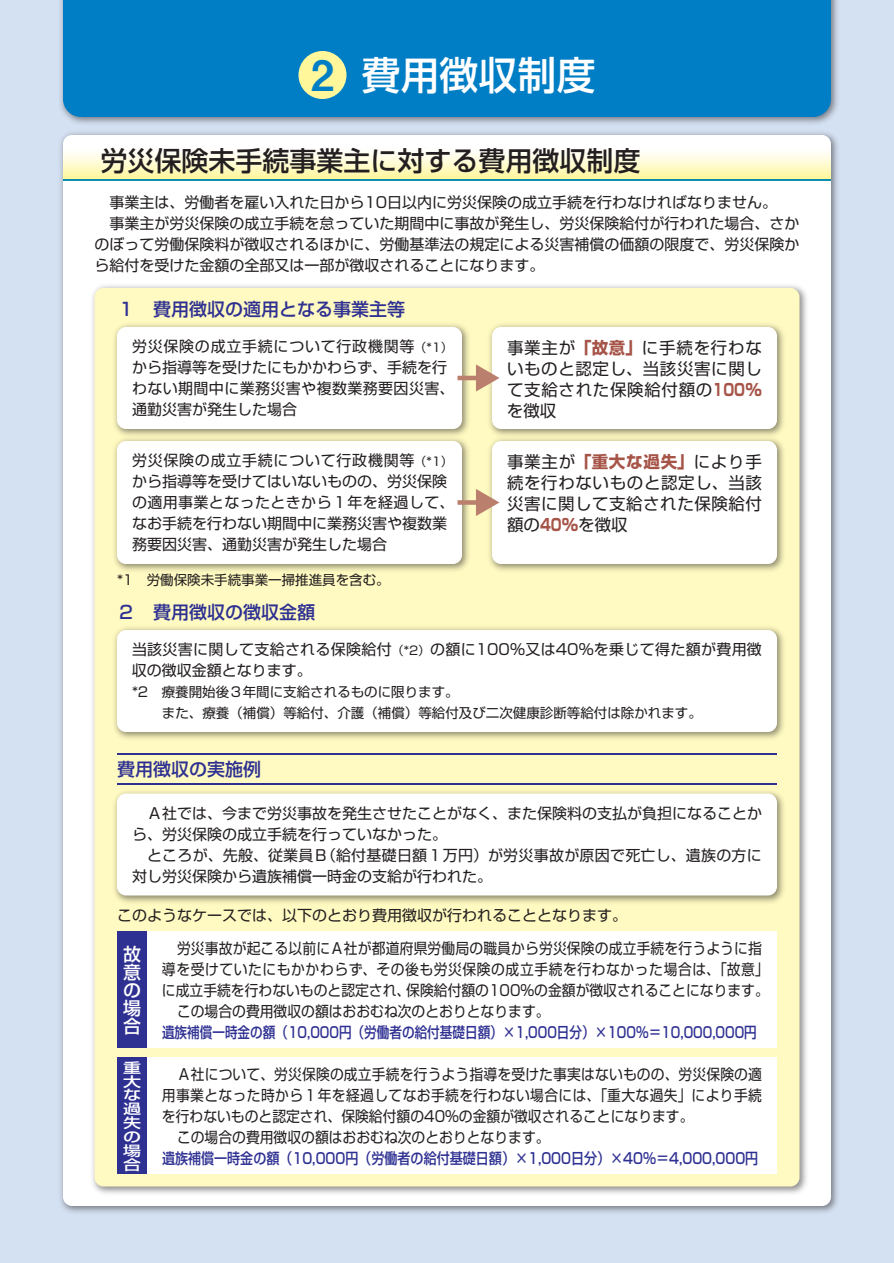
<style>
.page{position:relative;width:894px;height:1263px;background:#d4e1f2}
.page>*{position:absolute;margin:0;border:0;box-sizing:border-box;transform-origin:0 0}
.t1{font:500 39px "Shin Go Pro";color:#fff}
.t2{font:500 27px "Shin Go Pro";color:#231f20}
.t3{font:500 18px "Shin Go Pro";color:#2e3092}
.t4{font:500 18px/18px "Shin Go Pro";color:#fff;text-align:justify}
.t5{font:16.5px/21px "Shin Go Pro";letter-spacing:.04em;color:#231f20;text-align:justify}
.t6{font:15px/21px "Shin Go Pro";color:#231f20}
.t7{font:15px "Shin Go Pro";color:#231f20;scale:.92 1}
.t8{font:15px/21px "Shin Go Pro";letter-spacing:.025em;color:#231f20}
.t9{font:15px/21px "Shin Go Pro";letter-spacing:.02em;color:#231f20}
.t10{font:500 15px "Shin Go Pro";color:#2e3092;scale:.84 1}
.t11{font:500 15px "Shin Go Pro";color:#2e3092;scale:.87 1}
.t12{font:15px "Shin Go Pro";letter-spacing:.04em;color:#231f20;scale:.92 1}
.t13{font:15px "Shin Go Pro";letter-spacing:.025em;color:#231f20;scale:.92 1}
.t14{font:500 13.8px/13.8px "Shin Go Pro";color:#fff;text-align:justify;scale:1.3 1}
.t15{font:13.5px/21px "Shin Go Pro";color:#231f20}
.s1{font-family:"Midashi Go Pro MB31";font-weight:400;font-size:42px;color:#007ec5}
.s2{font-size:12px}
.s3{font-weight:700;color:#a65448}
</style>
<div class="page">
<img style="left:60px;top:0;width:778px;height:1213px">
<div style="left:63px;top:0;width:768px;height:117px;background:#007ec5"></div>
<div style="left:63px;top:135px;width:768px;height:1071px;background:#fff;border-radius:9px"></div>
<div style="left:298px;top:51px;width:48px;height:48px;background:#fff79a;border-radius:50%"></div>
<svg style="left:63px;top:153px;width:768px;height:26px;background:#fffac9"></svg>
<hr style="left:63px;top:179px;width:768px;height:2px;background:#007ec5">
<img style="left:92px;top:285px;width:715px;height:909px">
<div style="left:94px;top:288px;width:706px;height:898px;background:#fffac1;border-radius:9px"></div>
<img style="left:114px;top:324px;width:360px;height:110px">
<div style="left:117px;top:327px;width:345px;height:102px;background:#fff;border-radius:9px"></div>
<img style="left:489px;top:324px;width:295px;height:110px">
<div style="left:492px;top:327px;width:285px;height:102px;background:#fff;border-radius:9px"></div>
<hr style="left:458px;top:376px;width:22px;height:4px;background:#bb7f6e">
<svg style="left:476px;top:364px;width:24px;height:28px"></svg>
<img style="left:114px;top:434px;width:355px;height:137px">
<div style="left:117px;top:441px;width:345px;height:123px;background:#fff;border-radius:9px"></div>
<img style="left:114px;top:627px;width:670px;height:112px">
<div style="left:117px;top:630px;width:660px;height:102px;background:#fff;border-radius:9px"></div>
<img style="left:114px;top:791px;width:670px;height:112px">
<div style="left:117px;top:794px;width:660px;height:102px;background:#fff;border-radius:9px"></div>
<img style="left:489px;top:434px;width:295px;height:137px">
<div style="left:492px;top:441px;width:285px;height:123px;background:#fff;border-radius:9px"></div>
<div style="left:458px;top:500px;width:22px;height:5px;background:#bb7f6e"></div>
<svg style="left:476px;top:489px;width:24px;height:27px"></svg>
<hr style="left:117px;top:753px;width:660px;height:1px;background:#2e3092">
<hr style="left:117px;top:783px;width:660px;height:1px;background:#2e3092">
<div style="left:117px;top:932px;width:30px;height:116px;background:#2e3092"></div>
<div style="left:147px;top:932px;width:630px;height:116px;background:#fff"></div>
<div style="left:117px;top:1058px;width:30px;height:116px;background:#2e3092"></div>
<div style="left:147px;top:1058px;width:630px;height:116px;background:#fff"></div>
<h1 class="t1" style="left:311px;top:43px;width:286px"><span class="s1">2</span> 費用徴収制度</h1>
<h2 class="t2" style="left:100px;top:138px;width:541px">労災保険未手続事業主に対する費用徴収制度</h2>
<p class="t6" style="left:110px;top:190px;width:669px">事業主は、労働者を雇い入れた日から10日以内に労災保険の成立手続を行わなければなりません。</p>
<p class="t6" style="left:110px;top:211px;width:691px">事業主が労災保険の成立手続を怠っていた期間中に事故が発生し、労災保険給付が行われた場合、さか</p>
<p class="t6" style="left:94px;top:232px;width:706px">のぼって労働保険料が徴収されるほかに、労働基準法の規定による災害補償の価額の限度で、労災保険か</p>
<p class="t6" style="left:94px;top:253px;width:451px">ら給付を受けた金額の全部又は一部が徴収されることになります。</p>
<p class="t3" style="left:117px;top:294px;width:289px">１　費用徴収の適用となる事業主等</p>
<p class="t8" style="left:132px;top:334px;width:324px">労災保険の成立手続について行政機関等<span class="s2">（*1）</span>から指導等を受けたにもかかわらず、手続を行わない期間中に業務災害や複数業務要因災害、通勤災害が発生した場合</p>
<p class="t6" style="left:132px;top:448px;width:324px">労災保険の成立手続について行政機関等<span class="s2">（*1）</span>から指導等を受けてはいないものの、労災保険の適用事業となったときから１年を経過して、なお手続を行わない期間中に業務災害や複数業務要因災害、通勤災害が発生した場合</p>
<p class="t15" style="left:117px;top:568px;width:274px">*1　労働保険未手続事業一掃推進員を含む。</p>
<p class="t3" style="left:117px;top:597px;width:199px">２　費用徴収の徴収金額</p>
<p class="t5" style="left:507px;top:335px;width:257px">事業主が<span class="s3">「故意」</span>に手続を行わないものと認定し、当該災害に関して支給された保険給付額の<span class="s3">100％</span>を徴収</p>
<p class="t5" style="left:507px;top:449px;width:257px">事業主が<span class="s3">「重大な過失」</span>により手続を行わないものと認定し、当該災害に関して支給された保険給付額の<span class="s3">40％</span>を徴収</p>
<p class="t9" style="left:132px;top:637px;width:631px">当該災害に関して支給される保険給付<span class="s2">（*2）</span>の額に100％又は40％を乗じて得た額が費用徴収の徴収金額となります。</p>
<p class="t15" style="left:162px;top:680px;width:541px;text-indent:-30px">*2　療養開始後３年間に支給されるものに限ります。<br>また、療養（補償）等給付、介護（補償）等給付及び二次健康診断等給付は除かれます。</p>
<p class="t3" style="left:117px;top:754px;width:145px">費用徴収の実施例</p>
<p class="t6" style="left:132px;top:801px;width:631px;text-indent:15px">Ａ社では、今まで労災事故を発生させたことがなく、また保険料の支払が負担になることから、労災保険の成立手続を行っていなかった。</p>
<p class="t6" style="left:132px;top:843px;width:631px;text-indent:15px">ところが、先般、従業員Ｂ（給付基礎日額１万円）が労災事故が原因で死亡し、遺族の方に対し労災保険から遺族補償一時金の支給が行われた。</p>
<p class="t6" style="left:117px;top:903px;width:511px">このようなケースでは、以下のとおり費用徴収が行われることとなります。</p>
<p class="t4" style="left:123px;top:943px;width:19px">故意の場合</p>
<p class="t14" style="left:123px;top:1059px;width:15px">重大な過失の場合</p>
<p class="t7" style="left:177px;top:936px;width:637px">労災事故が起こる以前にＡ社が都道府県労働局の職員から労災保険の成立手続を行うように指</p>
<p class="t12" style="left:162px;top:957px;width:661px">導を受けていたにもかかわらず、その後も労災保険の成立手続を行わなかった場合は、「故意」</p>
<p class="t7" style="left:162px;top:978px;width:661px">に成立手続を行わないものと認定され、保険給付額の100％の金額が徴収されることになります。</p>
<p class="t7" style="left:177px;top:999px;width:406px">この場合の費用徴収の額はおおむね次のとおりとなります。</p>
<p class="t10" style="left:162px;top:1020px;width:710px">遺族補償一時金の額（10,000円（労働者の給付基礎日額）×1,000日分）×100％＝10,000,000円</p>
<p class="t7" style="left:177px;top:1062px;width:637px">Ａ社について、労災保険の成立手続を行うよう指導を受けた事実はないものの、労災保険の適</p>
<p class="t13" style="left:162px;top:1083px;width:654px">用事業となった時から１年を経過してなお手続を行わない場合には、「重大な過失」により手続</p>
<p class="t7" style="left:162px;top:1104px;width:579px">を行わないものと認定され、保険給付額の40％の金額が徴収されることになります。</p>
<p class="t7" style="left:177px;top:1125px;width:406px">この場合の費用徴収の額はおおむね次のとおりとなります。</p>
<p class="t11" style="left:162px;top:1146px;width:687px">遺族補償一時金の額（10,000円（労働者の給付基礎日額）×1,000日分）×40％＝4,000,000円</p>
</div>
